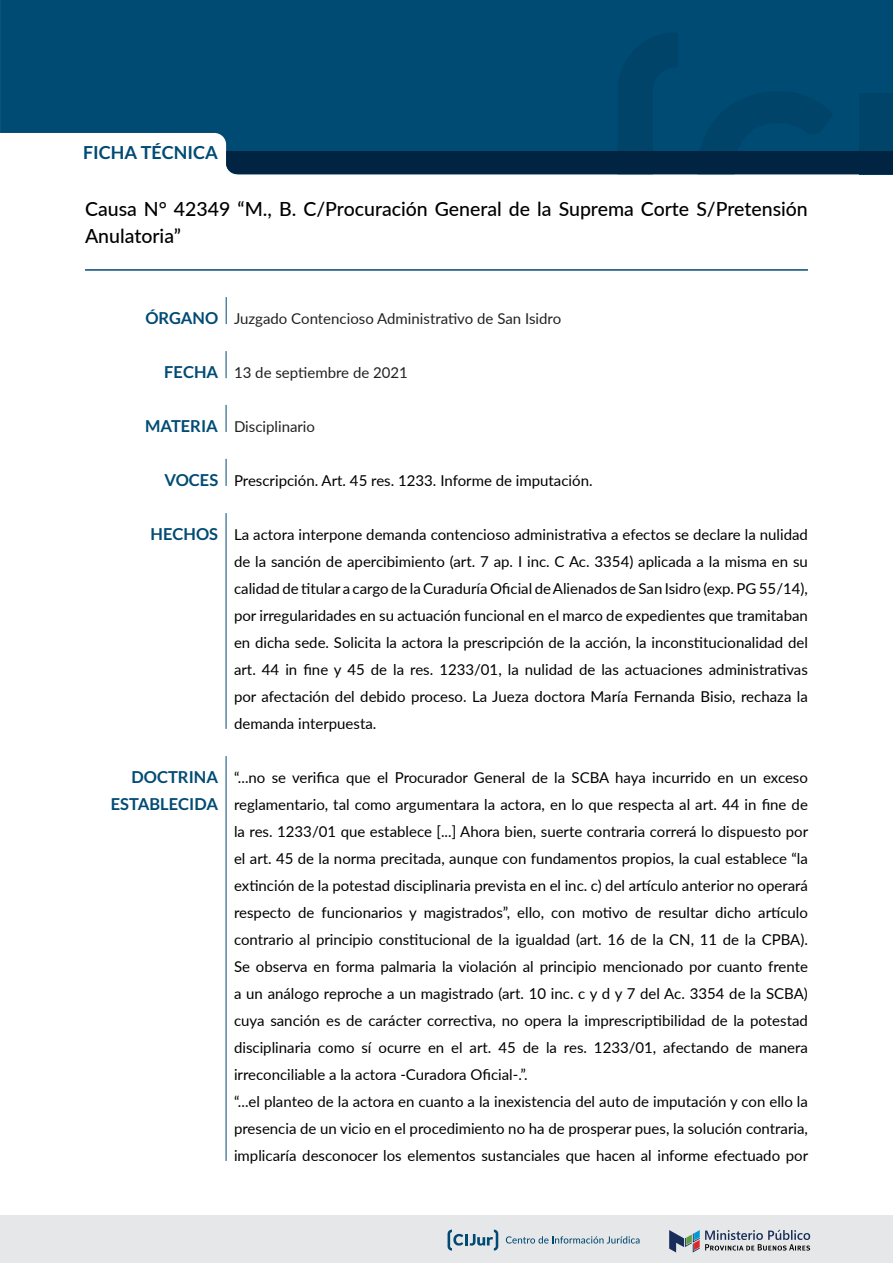
<style>
.page{position:relative;width:893px;height:1263px;background:#fff}
.page>*{position:absolute;margin:0;border:0;box-sizing:border-box;transform-origin:0 0}
.t1{font:500 19.5px/27px "Lato";color:#000}
.t2{font:700 18px "Lato";color:#004b74}
.t3{font:700 16.5px/27px "Lato";color:#004b74;text-align:right}
.t4{font:15px/27px "Lato";color:#000;text-align:justify}
.t5{font:15px "Lato";color:#222}
</style>
<div class="page">
<div style="left:0;top:1215px;width:893px;height:48px;background:#e6e7e8"></div>
<svg style="left:669px;top:1230px;width:141px;height:22px"></svg>
<svg style="left:506px;top:1236px;width:133px;height:7px"></svg>
<svg style="left:448px;top:1229px;width:50px;height:21px"></svg>
<div style="left:0;top:0;width:893px;height:143px;background:#004b74"></div>
<svg style="left:226px;top:32px;width:667px;height:142px;background:#00446b"></svg>
<hr style="left:85px;top:269px;width:723px;height:2px;background:#004b74">
<svg style="left:226px;top:297px;width:1px;height:27px"></svg>
<svg style="left:226px;top:351px;width:1px;height:27px"></svg>
<hr style="left:226px;top:756px;width:1px;height:405px;background:#004b74">
<svg style="left:226px;top:405px;width:1px;height:27px"></svg>
<svg style="left:226px;top:459px;width:1px;height:27px"></svg>
<hr style="left:226px;top:513px;width:1px;height:216px;background:#004b74">
<p class="t2" style="left:83px;top:142px;width:136px">FICHA TÉCNICA</p>
<h1 class="t1" style="left:85px;top:195px;width:724px">Causa N° 42349 “M., B. C/Procuración General de la Suprema Corte S/Pretensión<br>Anulatoria”</h1>
<p class="t3" style="left:145px;top:304px;width:74px">ÓRGANO</p>
<p class="t5" style="left:234px;top:308px;width:329px">Juzgado Contencioso Administrativo de San Isidro</p>
<p class="t3" style="left:164px;top:358px;width:55px">FECHA</p>
<p class="t5" style="left:234px;top:362px;width:175px">13 de septiembre de 2021</p>
<p class="t3" style="left:145px;top:412px;width:74px">MATERIA</p>
<p class="t5" style="left:234px;top:416px;width:83px">Disciplinario</p>
<p class="t3" style="left:164px;top:466px;width:55px">VOCES</p>
<p class="t4" style="left:234px;top:466px;width:360px">Prescripción. Art. 45 res. 1233. Informe de imputación.</p>
<p class="t3" style="left:151px;top:520px;width:69px">HECHOS</p>
<p class="t3" style="left:111px;top:763px;width:109px">DOCTRINA<br>ESTABLECIDA</p>
<p class="t4" style="left:234px;top:520px;width:575px">La actora interpone demanda contencioso administrativa a efectos se declare la nulidad de la sanción de apercibimiento (art. 7 ap. I inc. C Ac. 3354) aplicada a la misma en su calidad de titular a cargo de la Curaduría Oficial de Alienados de San Isidro (exp. PG 55/14), por irregularidades en su actuación funcional en el marco de expedientes que tramitaban en dicha sede. Solicita la actora la prescripción de la acción, la inconstitucionalidad del art. 44 in fine y 45 de la res. 1233/01, la nulidad de las actuaciones administrativas por afectación del debido proceso. La Jueza doctora María Fernanda Bisio, rechaza la demanda interpuesta.</p>
<p class="t4" style="left:234px;top:763px;width:576px;text-align:left">“...no se verifica que el Procurador General de la SCBA haya incurrido en un exceso reglamentario, tal como argumentara la actora, en lo que respecta al art. 44 in fine de la res. 1233/01 que establece [...] Ahora bien, suerte contraria correrá lo dispuesto por el art. 45 de la norma precitada, aunque con fundamentos propios, la cual establece “la extinción de la potestad disciplinaria prevista en el inc. c) del artículo anterior no operará respecto de funcionarios y magistrados”, ello, con motivo de resultar dicho artículo contrario al principio constitucional de la igualdad (art. 16 de la CN, 11 de la CPBA).<br>Se observa en forma palmaria la violación al principio mencionado por cuanto frente a un análogo reproche a un magistrado (art. 10 inc. c y d y 7 del Ac. 3354 de la SCBA) cuya sanción es de carácter correctiva, no opera la imprescriptibilidad de la potestad disciplinaria como sí ocurre en el art. 45 de la res. 1233/01, afectando de manera irreconciliable a la actora -Curadora Oficial-.”.<br>“...el planteo de la actora en cuanto a la inexistencia del auto de imputación y con ello la presencia de un vicio en el procedimiento no ha de prosperar pues, la solución contraria, implicaría desconocer los elementos sustanciales que hacen al informe efectuado por</p>
</div>
